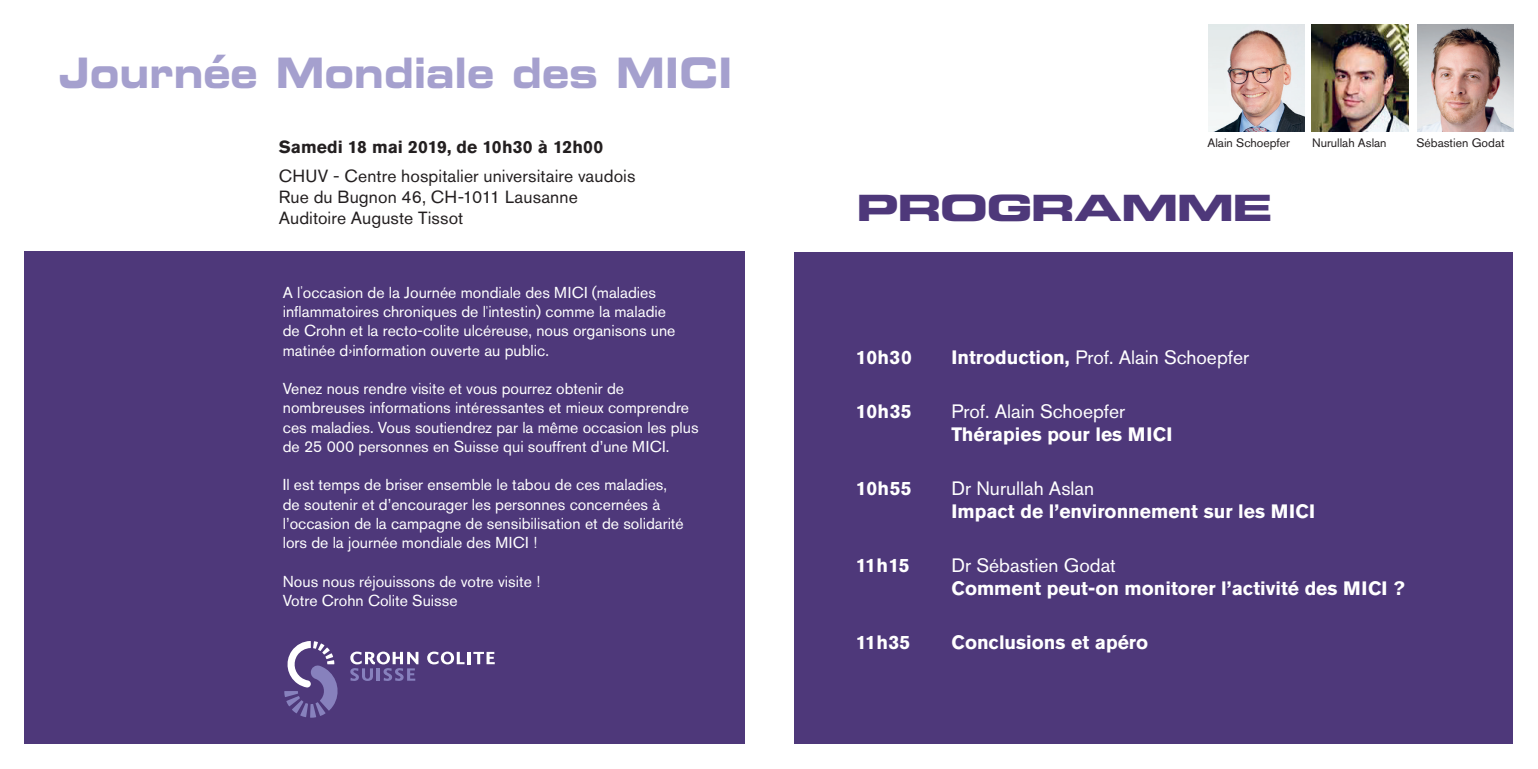
<style>
.page{position:relative;width:1538px;height:769px;background:#fff}
.page>*{position:absolute;margin:0;border:0;box-sizing:border-box;transform-origin:0 0}
.t1{font:42px "Eurostile Bold Extended Two";color:#a5a0ce;scale:.87 1}
.t2{font:36.23px "Eurostile Bold Extended Two";letter-spacing:-.045em;color:#4e387a;scale:1.2 1}
.t3{font:700 19.25px "Akzidenz Grotesk Pro";color:#fff}
.t4{font:19.25px "Akzidenz Grotesk Pro";color:#fff}
.t5{font:17.5px/21px "Akzidenz Grotesk Pro";letter-spacing:.005em;color:#231f20}
.t6{font:700 17.5px "Akzidenz Grotesk Pro";letter-spacing:.005em;color:#231f20}
.t7{font:15.75px/19.2px "Akzidenz Grotesk Pro";color:#fff}
.t8{font:12.25px "Akzidenz Grotesk Pro";color:#231f20}
.s1{font-weight:700}
</style>
<div class="page">
<div style="left:794px;top:252px;width:719px;height:492px;background:#4e387a"></div>
<div style="left:25px;top:251px;width:720px;height:493px;background:#4e387a"></div>
<img style="left:1417px;top:25px;width:96px;height:107px">
<img style="left:1209px;top:25px;width:95px;height:107px">
<img style="left:1312px;top:25px;width:96px;height:107px">
<svg style="left:427px;top:652px;width:68px;height:12px"></svg>
<svg style="left:350px;top:652px;width:68px;height:29px"></svg>
<svg style="left:284px;top:641px;width:54px;height:77px"></svg>
<h1 class="t1" style="left:59px;top:43px;width:776px">Journée Mondiale des MICI</h1>
<p class="t6" style="left:279px;top:135px;width:326px">Samedi 18 mai 2019, de 10h30 à 12h00</p>
<p class="t5" style="left:279px;top:165px;width:358px">CHUV - Centre hospitalier universitaire vaudois<br>Rue du Bugnon 46, CH-1011 Lausanne<br>Auditoire Auguste Tissot</p>
<p class="t7" style="left:283px;top:283px;width:394px">A l,occasion de la Journée mondiale des MICI (maladies inflammatoires chroniques de l,intestin) comme la maladie de Crohn et la recto-colite ulcéreuse, nous organisons une matinée d›information ouverte au public.</p>
<p class="t7" style="left:283px;top:379px;width:417px">Venez nous rendre visite et vous pourrez obtenir de nombreuses informations intéressantes et mieux comprendre ces maladies. Vous soutiendrez par la même occasion les plus de 25 000 personnes en Suisse qui souffrent d’une MICI.</p>
<p class="t7" style="left:283px;top:475px;width:402px">Il est temps de briser ensemble le tabou de ces maladies, de soutenir et d’encourager les personnes concernées à l’occasion de la campagne de sensibilisation et de solidarité lors de la journée mondiale des MICI !</p>
<p class="t7" style="left:283px;top:571px;width:259px">Nous nous réjouissons de votre visite !<br>Votre Crohn Colite Suisse</p>
<p class="t8" style="left:1207px;top:135px;width:84px">Alain Schoepfer</p>
<p class="t8" style="left:1312px;top:135px;width:76px">Nurullah Aslan</p>
<p class="t8" style="left:1416px;top:135px;width:90px">Sébastien Godat</p>
<h2 class="t2" style="left:856px;top:182px;width:349px">PROGRAMME</h2>
<p class="t3" style="left:856px;top:345px;width:58px">10h30</p>
<p class="t4" style="left:951px;top:345px;width:299px"><span class="s1">Introduction,</span> Prof. Alain Schoepfer</p>
<p class="t3" style="left:856px;top:399px;width:57px">10h35</p>
<p class="t4" style="left:951px;top:399px;width:175px">Prof. Alain Schoepfer</p>
<p class="t3" style="left:951px;top:422px;width:222px">Thérapies pour les MICI</p>
<p class="t3" style="left:856px;top:476px;width:57px">10h55</p>
<p class="t4" style="left:951px;top:476px;width:144px">Dr Nurullah Aslan</p>
<p class="t3" style="left:951px;top:499px;width:365px">Impact de l’environnement sur les MICI</p>
<p class="t3" style="left:856px;top:553px;width:55px">11h15</p>
<p class="t4" style="left:951px;top:553px;width:166px">Dr Sébastien Godat</p>
<p class="t3" style="left:951px;top:576px;width:455px">Comment peut-on monitorer l’activité des MICI ?</p>
<p class="t3" style="left:856px;top:630px;width:56px">11h35</p>
<p class="t3" style="left:951px;top:630px;width:198px">Conclusions et apéro</p>
</div>
